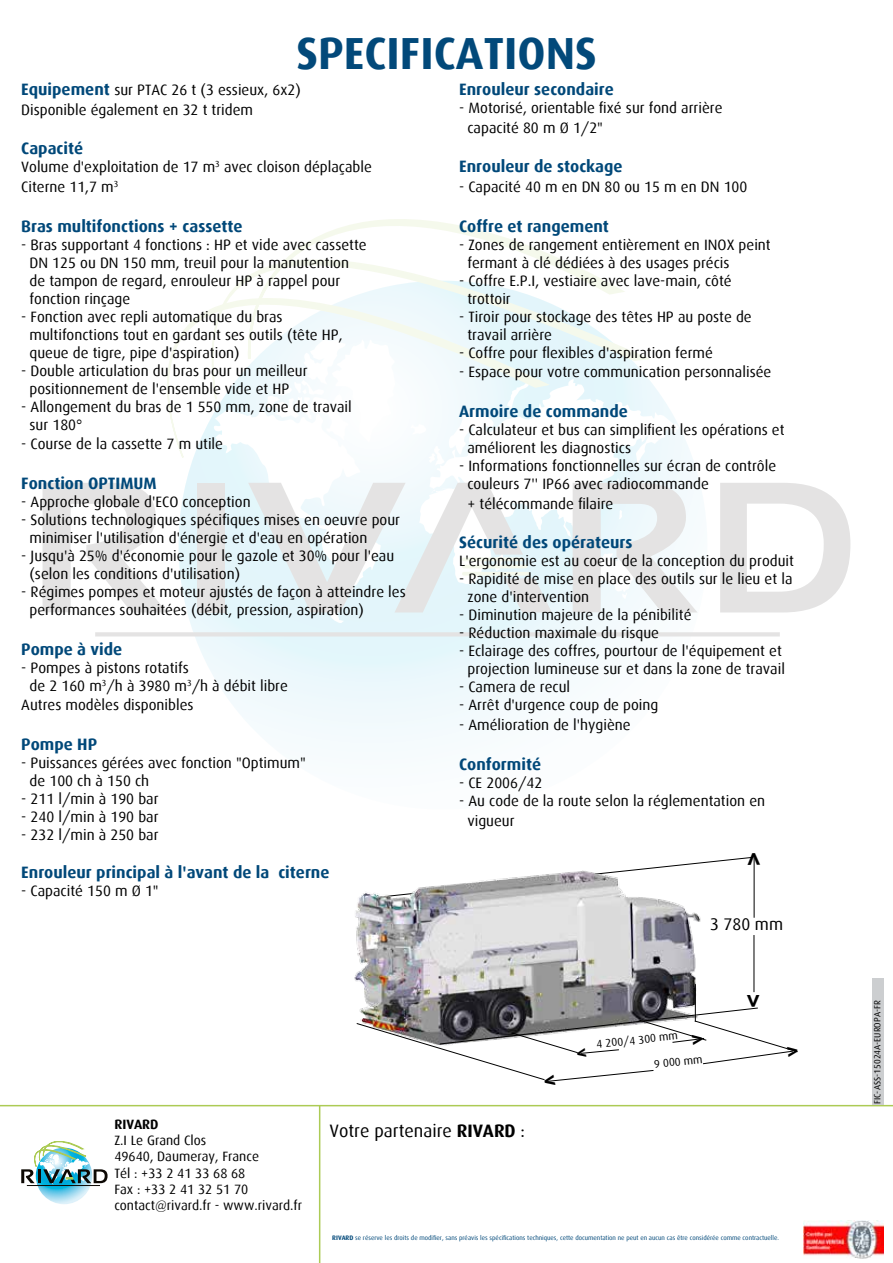
<style>
.page{position:relative;width:893px;height:1263px;background:#fff}
.page>*{position:absolute;margin:0;border:0;box-sizing:border-box;transform-origin:0 0}
.t1{font:700 45px "Dax";color:#02497a}
.t2{font:700 28.8px "Dax";color:#000}
.t3{font:18px "Dax";color:#000}
.t4{font:16.8px "Dax";color:#000}
.t5{font:700 16.5px "Dax";color:#014879}
.t6{font:15px/18px "Dax";color:#010101}
.t7{font:15px/18px "Dax";color:#000}
.t8{font:13.5px/16.2px "Dax";color:#000}
.t9{font:700 13.5px "Dax";color:#000}
.t10{font:11.25px "Dax";color:#000}
.t11{font:9px "Dax";color:#000}
.t12{font:6.45px "Dax";color:#02497a}
.s1{font-weight:700;font-size:16.5px;color:#014879}
.s2{color:#000}
.s3{font-weight:700}
</style>
<div class="page">
<div style="left:178px;top:281px;width:529px;height:528px;background:linear-gradient(to right,#e9f7fc,#f9fcfe);border-radius:264px"></div>
<svg style="left:552px;top:388px;width:128px;height:197px"></svg>
<svg style="left:167px;top:322px;width:46px;height:137px"></svg>
<svg style="left:192px;top:219px;width:463px;height:200px"></svg>
<hr style="left:95px;top:632px;width:685px;height:4px;background:#e4e3e3">
<svg style="left:43px;top:483px;width:124px;height:129px"></svg>
<div style="left:197px;top:483px;width:28px;height:129px;background:#e4e3e3"></div>
<svg style="left:573px;top:477px;width:125px;height:135px"></svg>
<svg style="left:720px;top:483px;width:130px;height:129px"></svg>
<svg style="left:213px;top:338px;width:339px;height:285px"></svg>
<hr style="left:464px;top:557px;width:58px;height:4px;background:#f5f9ec">
<hr style="left:464px;top:565px;width:62px;height:3px;background:#accb55">
<hr style="left:464px;top:572px;width:64px;height:4px;background:#f5f9ec">
<svg style="left:36px;top:1148px;width:56px;height:56px"></svg>
<hr style="left:27px;top:1185px;width:73px;height:1px;background:#0d0904">
<svg style="left:21px;top:1141px;width:87px;height:43px"></svg>
<hr style="left:0;top:1105px;width:893px;height:1px;background:#accb55">
<hr style="left:319px;top:1106px;width:1px;height:157px;background:#accb55">
<img style="left:803px;top:1220px;width:81px;height:39px">
<div style="left:872px;top:978px;width:11px;height:127px;background:#ccced0"></div>
<img style="left:354px;top:893px;width:347px;height:114px">
<hr style="left:754px;top:857px;width:1px;height:61px;background:#000">
<hr style="left:753px;top:935px;width:1px;height:57px;background:#000">
<hr style="left:695px;top:984px;width:1px;height:37px;background:#000">
<svg style="left:371px;top:856px;width:384px;height:43px"></svg>
<svg style="left:356px;top:1007px;width:442px;height:75px"></svg>
<h1 class="t1" style="left:296px;top:28px;width:302px">SPECIFICATIONS</h1>
<p class="t6" style="left:21px;top:80px;width:281px;line-height:19.8px"><span class="s1">Equipement</span> sur PTAC 26 t (3 essieux, 6x2)<br>Disponible également en 32 t tridem</p>
<p class="t5" style="left:21px;top:139px;width:63px">Capacité</p>
<p class="t7" style="left:21px;top:157px;width:352px;line-height:19.8px">Volume d'exploitation de 17 m<sup>3</sup> avec cloison déplaçable<br>Citerne 11,7 m<sup>3</sup></p>
<p class="t5" style="left:21px;top:217px;width:223px">Bras multifonctions + cassette</p>
<p class="t6" style="left:30px;top:236px;width:339px;text-indent:-8px">- Bras supportant 4 fonctions : HP et vide avec cassette DN 125 ou DN 150 mm, treuil pou<span class="s2">r la man</span>utention de tampon de regard, enrouleur HP à rappel pour fonction rinçage</p>
<p class="t6" style="left:30px;top:308px;width:315px;text-indent:-8px">- Fonction avec repli automatique du bras multifonctions tout en gardant ses outils (tête HP, queue de tigre, pipe d'aspiration)</p>
<p class="t6" style="left:30px;top:362px;width:279px;text-indent:-8px">- Double articulation du bras pour un meilleur positionnement de l'ensemble vide et HP</p>
<p class="t6" style="left:30px;top:398px;width:324px;text-indent:-8px">- Allongement du bras de 1 550 mm, zone de travail sur 180°</p>
<p class="t6" style="left:21px;top:435px;width:203px">- Course de la cassette 7 m utile</p>
<p class="t5" style="left:21px;top:474px;width:137px">Fonction OPTIMUM</p>
<p class="t7" style="left:21px;top:493px;width:231px">- Approche globale d'ECO conception</p>
<p class="t7" style="left:30px;top:511px;width:372px;text-indent:-8px">- Solutions technologiques spécifiques mises en oeuvre pour minimiser l'utilisation d'énergie et d'eau en opération</p>
<p class="t7" style="left:30px;top:547px;width:366px;text-indent:-8px">- Jusqu'à 25% d'économie pour le gazole et 30% pour l'eau (selon les conditions d'utilisation)</p>
<p class="t7" style="left:30px;top:583px;width:378px;text-indent:-8px">- Régimes pompes et moteur ajustés de façon à atteindre les performances souhaitées (débit, pression, aspiration)</p>
<p class="t5" style="left:21px;top:640px;width:103px">Pompe à vide</p>
<p class="t6" style="left:30px;top:659px;width:260px;text-indent:-8px">- Pompes à pistons rotatifs<br>de 2 160 m<sup>3</sup>/h à 3980 m<sup>3</sup>/h à débit libre</p>
<p class="t6" style="left:21px;top:696px;width:174px">Autres modèles disponibles</p>
<p class="t5" style="left:21px;top:735px;width:77px">Pompe HP</p>
<p class="t6" style="left:30px;top:754px;width:278px;text-indent:-8px">- Puissances gérées avec fonction "Optimum" de 100 ch à 150 ch</p>
<p class="t6" style="left:21px;top:790px;width:139px">- 211 l/min à 190 bar</p>
<p class="t6" style="left:21px;top:808px;width:139px">- 240 l/min à 190 bar</p>
<p class="t6" style="left:21px;top:826px;width:139px">- 232 l/min à 250 bar</p>
<p class="t5" style="left:21px;top:863px;width:310px">Enrouleur principal à l'avant de la citerne</p>
<p class="t6" style="left:21px;top:882px;width:139px">- Capacité 150 m Ø 1"</p>
<p class="t5" style="left:459px;top:80px;width:156px">Enrouleur secondaire</p>
<p class="t6" style="left:467px;top:98px;width:257px;line-height:19.8px;text-indent:-8px">- Motorisé, orientable fixé sur fond arrière capacité 80 m Ø 1/2"</p>
<p class="t5" style="left:459px;top:157px;width:165px">Enrouleur de stockage</p>
<p class="t6" style="left:459px;top:178px;width:290px">- Capacité 40 m en DN 80 ou 15 m en DN 100</p>
<p class="t5" style="left:459px;top:217px;width:151px">Coffre et rangement</p>
<p class="t6" style="left:467px;top:236px;width:305px;text-indent:-8px">- Zones de rangement entièrement en INOX peint fermant à clé dédiées à des usages précis</p>
<p class="t6" style="left:467px;top:272px;width:266px;text-indent:-8px">- Coffre E.P.I, vestiaire avec lave-main, côté trottoir</p>
<p class="t6" style="left:467px;top:308px;width:286px;text-indent:-8px">- Tiroir pour stockage des têtes HP au poste de travail arrière</p>
<p class="t6" style="left:459px;top:344px;width:255px">- Coffre pour flexibles d'aspiration fermé</p>
<p class="t6" style="left:459px;top:363px;width:314px">- Espace pour votre communication personnalisée</p>
<p class="t5" style="left:459px;top:402px;width:170px">Armoire de commande</p>
<p class="t7" style="left:467px;top:421px;width:319px;text-indent:-8px">- Calculateur et bus can simplifient les opérations et améliorent les diagnostics</p>
<p class="t7" style="left:467px;top:457px;width:310px;text-indent:-8px">- Informations fonctionnelles sur écran de contrôle couleurs 7'' IP66 avec radiocommande</p>
<p class="t7" style="left:467px;top:495px;width:147px">+ télécommande filaire</p>
<p class="t5" style="left:459px;top:533px;width:175px">Sécurité des opérateurs</p>
<p class="t6" style="left:459px;top:552px;width:336px">L'ergonomie est au coeur de la conception du produit</p>
<p class="t6" style="left:467px;top:570px;width:327px;text-indent:-8px">- Rapidité de mise en place des outils sur le lieu et la zone d'intervention</p>
<p class="t6" style="left:459px;top:606px;width:234px">- Diminution majeure de la pénibilité</p>
<p class="t6" style="left:459px;top:624px;width:201px">- Réduction maximale du risque</p>
<p class="t6" style="left:459px;top:642px;width:327px;text-align:center">- Eclairage des coffres, pourtour de l'équipement et projection lumineuse sur et dans la zone de travail</p>
<p class="t6" style="left:459px;top:678px;width:112px">- Camera de recul</p>
<p class="t6" style="left:459px;top:696px;width:201px">- Arrêt d'urgence coup de poing</p>
<p class="t6" style="left:459px;top:716px;width:173px">- Amélioration de l'hygiène</p>
<p class="t5" style="left:459px;top:755px;width:83px">Conformité</p>
<p class="t7" style="left:459px;top:774px;width:85px">- CE 2006/42</p>
<p class="t7" style="left:467px;top:791px;width:299px;line-height:19.8px;text-indent:-8px">- Au code de la route selon la réglementation en vigueur</p>
<p class="t4" style="left:710px;top:915px;width:74px">3 780 mm</p>
<p class="t10" style="left:596px;top:1038px;width:83px;rotate:-6deg">4 200/4 300 mm</p>
<p class="t10" style="left:653px;top:1058px;width:50px;rotate:-6deg">9 000 mm</p>
<h2 class="t2" style="left:737px;top:1009px;width:18px;rotate:-90deg">&lt;</h2>
<p class="t9" style="left:114px;top:1117px;width:46px">RIVARD</p>
<p class="t8" style="left:114px;top:1132px;width:189px">Z.I Le Grand Clos<br>49640, Daumeray, France<br>Tél : +33 2 41 33 68 68<br>Fax : +33 2 41 32 51 70 contact@rivard.fr - www.rivard.fr</p>
<p class="t3" style="left:330px;top:1120px;width:197px">Votre partenaire <span class="s3">RIVARD</span> :</p>
<p class="t12" style="left:332px;top:1234px;width:448px"><span class="s3">RIVARD</span> se réserve les droits de modifier, sans préavis les spécifications techniques, cette documentation ne peut en aucun cas être considérée comme contractuelle.</p>
<p class="t11" style="left:872px;top:1104px;width:105px;rotate:-90deg">FIC-ASS-15024A-EUROPA-FR</p>
</div>
